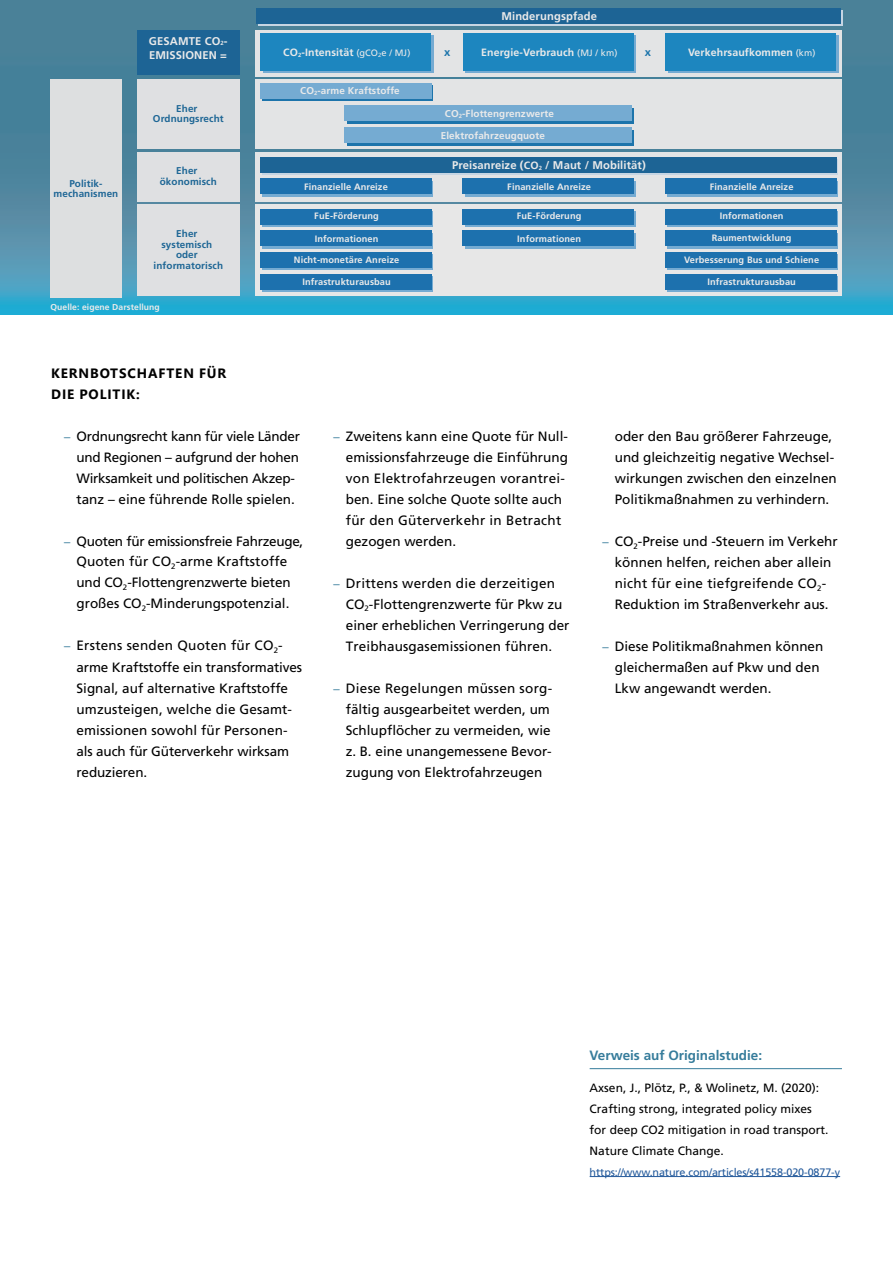
<style>
.page{position:relative;width:893px;height:1263px;background:#fff}
.page>*{position:absolute;margin:0;border:0;box-sizing:border-box;transform-origin:0 0}
.t1{font:13.5px/21px "Frutiger LT Com";color:#000}
.t2{font:13.5px/21px "Frutiger LT Com";letter-spacing:-.02em;color:#000}
.t3{font:700 13.5px/21px "Segoe UI";letter-spacing:.065em;color:#000}
.t4{font:700 13.5px "Frutiger LT Com";color:#367c9b}
.t5{font:12px/21px "Frutiger LT Com";color:#000}
.t6{font:700 11.25px/13.5px "Frutiger LT Com";letter-spacing:.01em;color:#fff}
.t7{font:700 11.25px "Frutiger LT Com";color:#006db1}
.t8{font:10.8px "Frutiger LT Com";letter-spacing:-.01em;color:#22599b}
.t9{font:700 10.5px "Frutiger LT Com";letter-spacing:.01em;color:#fff}
.t10{font:700 9.9px/10.5px "Frutiger LT Com";letter-spacing:.01em;color:#005a95;text-align:center}
.t11{font:700 9.9px "Frutiger LT Com";letter-spacing:.01em;color:#fff}
.t12{font:700 9.3px "Frutiger LT Com";letter-spacing:.01em;color:#fff}
.t13{font:700 8.55px "Frutiger LT Com";letter-spacing:.01em;color:#fff}
.s1{font-size:6px}
.s2{font-weight:400;font-size:9.3px}
.s3{font-size:10.5px}
.s4{font-family:"Conduit ITC";font-weight:500;color:#367c9b}
</style>
<div class="page">
<svg style="left:0;top:0;width:893px;height:315px;background:#4790ab"></svg>
<div style="left:50px;top:79px;width:72px;height:219px;background:#dddfe0"></div>
<div style="left:258px;top:10px;width:584px;height:16px;background:linear-gradient(to right,#c7d6e3,#c4d4e2)"></div>
<div style="left:256px;top:8px;width:584px;height:15px;background:#1d6495"></div>
<div style="left:256px;top:30px;width:586px;height:46px;background:#e3e4e5"></div>
<div style="left:137px;top:30px;width:103px;height:44px;background:#1d6495"></div>
<div style="left:263px;top:36px;width:170px;height:37px;background:#75abd2"></div>
<div style="left:261px;top:33px;width:170px;height:38px;background:#1d86bf"></div>
<svg style="left:466px;top:36px;width:170px;height:37px"></svg>
<div style="left:463px;top:33px;width:170px;height:38px;background:#1d86bf"></div>
<div style="left:668px;top:36px;width:170px;height:37px;background:#75abd2"></div>
<div style="left:666px;top:33px;width:170px;height:38px;background:#1d86bf"></div>
<div style="left:256px;top:205px;width:586px;height:91px;background:#e7e7e7"></div>
<div style="left:465px;top:211px;width:171px;height:16px;background:linear-gradient(to right,#75abd2,#75abd2)"></div>
<div style="left:463px;top:209px;width:171px;height:15px;background:#1d71ae"></div>
<div style="left:465px;top:233px;width:171px;height:15px;background:#75abd2"></div>
<div style="left:463px;top:230px;width:171px;height:16px;background:#1d71ae"></div>
<div style="left:262px;top:211px;width:171px;height:16px;background:linear-gradient(to right,#75abd2,#75abd2)"></div>
<div style="left:260px;top:209px;width:171px;height:15px;background:#1d71ae"></div>
<svg style="left:262px;top:233px;width:171px;height:15px"></svg>
<div style="left:260px;top:230px;width:171px;height:16px;background:#1d71ae"></div>
<svg style="left:262px;top:255px;width:171px;height:15px"></svg>
<div style="left:260px;top:252px;width:171px;height:16px;background:#1d71ae"></div>
<div style="left:262px;top:276px;width:171px;height:16px;background:linear-gradient(to right,#75abd2,#75abd2)"></div>
<div style="left:260px;top:274px;width:171px;height:15px;background:#1d71ae"></div>
<div style="left:667px;top:211px;width:171px;height:16px;background:linear-gradient(to right,#75abd2,#75abd2)"></div>
<div style="left:665px;top:209px;width:171px;height:15px;background:#1d71ae"></div>
<svg style="left:667px;top:233px;width:171px;height:15px"></svg>
<div style="left:665px;top:230px;width:171px;height:16px;background:#1d71ae"></div>
<div style="left:667px;top:276px;width:171px;height:16px;background:linear-gradient(to right,#75abd2,#75abd2)"></div>
<div style="left:665px;top:274px;width:171px;height:15px;background:#1d71ae"></div>
<svg style="left:667px;top:255px;width:171px;height:15px"></svg>
<div style="left:665px;top:252px;width:171px;height:16px;background:#1d71ae"></div>
<div style="left:137px;top:205px;width:103px;height:91px;background:#dfe0e2"></div>
<div style="left:256px;top:79px;width:586px;height:70px;background:#e3e4e5"></div>
<svg style="left:262px;top:86px;width:171px;height:15px"></svg>
<div style="left:260px;top:83px;width:171px;height:16px;background:#75abd2"></div>
<div style="left:347px;top:130px;width:287px;height:15px;background:#1d74ab"></div>
<div style="left:345px;top:127px;width:287px;height:16px;background:#75abd2"></div>
<div style="left:347px;top:108px;width:287px;height:15px;background:#1d74ab"></div>
<div style="left:345px;top:105px;width:287px;height:16px;background:#75abd2"></div>
<div style="left:137px;top:79px;width:103px;height:70px;background:#dfe0e2"></div>
<svg style="left:256px;top:152px;width:586px;height:49px;background:#d1dae0"></svg>
<div style="left:137px;top:152px;width:103px;height:49px;background:#dfe0e2"></div>
<svg style="left:262px;top:181px;width:171px;height:15px"></svg>
<div style="left:260px;top:179px;width:171px;height:15px;background:#1d71ae"></div>
<div style="left:465px;top:181px;width:171px;height:15px;background:#75abd2"></div>
<div style="left:463px;top:179px;width:171px;height:15px;background:#1d71ae"></div>
<svg style="left:667px;top:181px;width:171px;height:15px"></svg>
<div style="left:665px;top:179px;width:171px;height:15px;background:#1d71ae"></div>
<div style="left:262px;top:160px;width:576px;height:15px;background:#c6d5e3"></div>
<div style="left:260px;top:157px;width:576px;height:16px;background:#1d6495"></div>
<hr style="left:590px;top:1068px;width:252px;height:1px;background:#367c9b">
<hr style="left:590px;top:1176px;width:250px;height:1px;background:#22599b">
<p class="t6" style="left:501px;top:9px;width:97px">Minderungspfade</p>
<p class="t6" style="left:149px;top:35px;width:80px">GESAMTE CO<span class="s1">2</span>-<br>EMISSIONEN =</p>
<p class="t9" style="left:283px;top:46px;width:129px">CO<sub>2</sub>-Intensität <span class="s2">(gCO</span><sub>2</sub><span class="s2">e / MJ)</span></p>
<p class="t7" style="left:444px;top:46px;width:8px">x</p>
<p class="t7" style="left:645px;top:46px;width:8px">x</p>
<p class="t9" style="left:481px;top:46px;width:138px">Energie-Verbrauch <span class="s2">(MJ / km)</span></p>
<p class="t9" style="left:688px;top:46px;width:129px">Verkehrsaufkommen <span class="s2">(km)</span></p>
<p class="t10" style="left:54px;top:178px;width:66px">Politik&shy;mechanismen</p>
<p class="t10" style="left:153px;top:103px;width:72px">Eher<br>Ordnungsrecht</p>
<p class="t10" style="left:160px;top:166px;width:58px">Eher ökonomisch</p>
<p class="t10" style="left:154px;top:229px;width:71px">Eher systemisch oder informatorisch</p>
<p class="t13" style="left:50px;top:302px;width:111px">Quelle: eigene Darstellung</p>
<p class="t11" style="left:300px;top:85px;width:101px">CO<sub>2</sub>-arme Kraftstoffe</p>
<p class="t11" style="left:445px;top:108px;width:111px">CO<sub>2</sub>-Flottengrenzwerte</p>
<p class="t11" style="left:441px;top:129px;width:106px">Elektrofahrzeugquote</p>
<p class="t6" style="left:452px;top:158px;width:195px">Preisanreize (<span class="s3">CO</span><sub>2</sub> / Maut / Mobilität)</p>
<p class="t12" style="left:304px;top:181px;width:85px">Finanzielle Anreize</p>
<p class="t12" style="left:507px;top:181px;width:85px">Finanzielle Anreize</p>
<p class="t12" style="left:710px;top:181px;width:85px">Finanzielle Anreize</p>
<p class="t12" style="left:314px;top:211px;width:66px">FuE-Förderung</p>
<p class="t12" style="left:315px;top:233px;width:65px">Informationen</p>
<p class="t12" style="left:294px;top:254px;width:107px">Nicht-monetäre Anreize</p>
<p class="t12" style="left:302px;top:276px;width:90px">Infrastrukturausbau</p>
<p class="t12" style="left:517px;top:211px;width:66px">FuE-Förderung</p>
<p class="t12" style="left:517px;top:233px;width:65px">Informationen</p>
<p class="t12" style="left:720px;top:211px;width:65px">Informationen</p>
<p class="t12" style="left:712px;top:233px;width:81px">Raumentwicklung</p>
<p class="t12" style="left:707px;top:277px;width:90px">Infrastrukturausbau</p>
<p class="t12" style="left:684px;top:254px;width:136px">Verbesserung Bus und Schiene</p>
<p class="t3" style="left:51px;top:362px;width:177px">KERNBOTSCHAFTEN FÜR<br>DIE POLITIK:</p>
<p class="t2" style="left:77px;top:425px;width:225px;text-indent:-13px"><span class="s4">–</span> Ordnungsrecht kann für viele Länder und Regionen – aufgrund der hohen Wirksamkeit und politischen Akzep&shy;tanz – eine führende Rolle spielen.</p>
<p class="t1" style="left:64px;top:531px;width:241px;text-align:center"><span class="s4">–</span> Quoten für emissionsfreie Fahrzeuge, Quoten für CO<sub>2</sub>-arme Kraftstoffe<br>und CO<sub>2</sub>-Flottengrenzwerte bieten großes CO<sub>2</sub>-Minderungspotenzial.</p>
<p class="t1" style="left:77px;top:635px;width:227px;text-indent:-13px"><span class="s4">–</span> Erstens senden Quoten für CO<sub>2</sub>- arme Kraftstoffe ein transformatives<br>Signal, auf alternative Kraftstoffe umzusteigen, welche die Gesamt&shy;emissionen sowohl für Personen&shy;als auch für Güterverkehr wirksam reduzieren.</p>
<p class="t1" style="left:346px;top:426px;width:224px;text-indent:-13px"><span class="s4">–</span> Zweitens kann eine Quote für Null&shy;emissionsfahrzeuge die Einführung von Elektrofahrzeugen vorantrei&shy;ben. Eine solche Quote sollte auch für den Güterverkehr in Betracht gezogen werden.</p>
<p class="t1" style="left:346px;top:573px;width:225px;text-indent:-13px"><span class="s4">–</span> Drittens werden die derzeitigen CO<sub>2</sub>-Flottengrenzwerte für Pkw zu einer erheblichen Verringerung der Treibhausgasemissionen führen.</p>
<p class="t1" style="left:346px;top:678px;width:208px;text-indent:-13px"><span class="s4">–</span> Diese Regelungen müssen sorg&shy;fältig ausgearbeitet werden, um<br>Schlupflöcher zu vermeiden, wie z. B. eine unangemessene Bevor&shy;zugung von Elektrofahrzeugen</p>
<p class="t1" style="left:615px;top:426px;width:224px">oder den Bau größerer Fahrzeuge, und gleichzeitig negative Wechsel&shy;wirkungen zwischen den einzelnen Politikmaßnahmen zu verhindern.</p>
<p class="t1" style="left:602px;top:530px;width:237px;text-align:center"><span class="s4">–</span> CO<sub>2</sub>-Preise und -Steuern im Verkehr können helfen, reichen aber allein nicht für eine tiefgreifende CO<sub>2</sub>- Reduktion im Straßenverkehr aus.</p>
<p class="t1" style="left:615px;top:635px;width:210px;text-indent:-13px"><span class="s4">–</span> Diese Politikmaßnahmen können gleichermaßen auf Pkw und den<br>Lkw angewandt werden.</p>
<p class="t4" style="left:590px;top:1047px;width:174px">Verweis auf Originalstudie:</p>
<p class="t5" style="left:590px;top:1077px;width:240px">Axsen, J., Plötz, P., &amp; Wolinetz, M. (2020):<br>Crafting strong, integrated policy mixes for deep CO2 mitigation in road transport.<br>Nature Climate Change.</p>
<p class="t8" style="left:590px;top:1166px;width:252px">https://www.nature.com/articles/s41558-020-0877-y</p>
</div>
